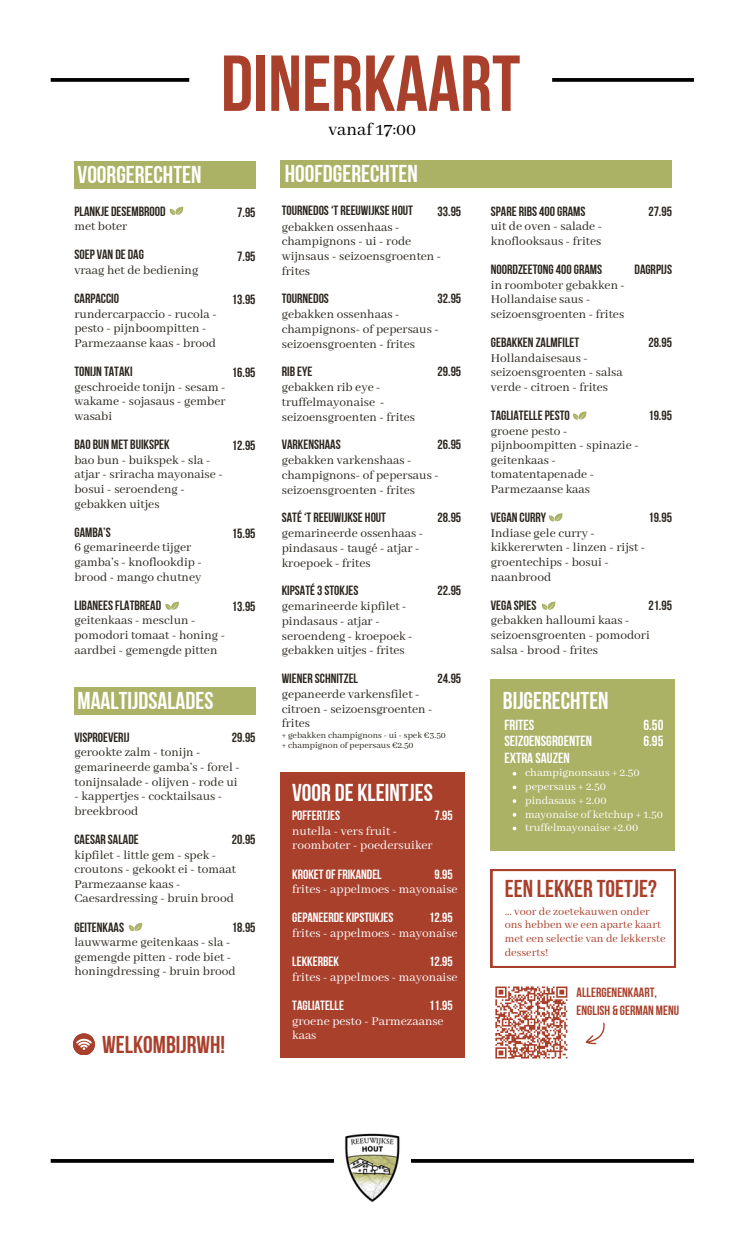
<style>
.page{position:relative;width:745px;height:1241px;background:#fff}
.page>*{position:absolute;margin:0;border:0;box-sizing:border-box;transform-origin:0 0}
.t1{font:79.12px "Bebas Neue Cyrillic";color:#a9402c}
.t2{font:24.25px "Bebas Neue Cyrillic";color:#fff}
.t3{font:24.25px "Bebas Neue Cyrillic";color:#a9402c}
.t4{font:19.5px "Abhaya Libre";color:#000}
.t5{font:14.62px/16.4px "Bebas Neue Cyrillic";color:#fff}
.t6{font:13.38px/14.6px "Abhaya Libre";color:#2a251e}
.t7{font:13.38px/14.6px "Abhaya Libre";color:#fff}
.t8{font:13.38px/14.6px "Bebas Neue Cyrillic";color:#2a251e}
.t9{font:13.38px/18.2px "Bebas Neue Cyrillic";color:#a9402c}
.t10{font:13.38px "Bebas Neue Cyrillic";color:#fff}
.t11{font:12.12px "Abhaya Libre";color:#fff}
.t12{font:12.12px/13.6px "Abhaya Libre";color:#a9402c}
.t13{font:9.75px "Abhaya Libre";color:#2a251e}
.s1{font-family:"Abhaya Libre"}
.s2{font-family:"Bebas Neue Cyrillic"}
</style>
<div class="page">
<svg style="left:51px;top:1159px;width:642px;height:3px;background:#030303"></svg>
<div style="left:334px;top:1128px;width:76px;height:77px;background:#fff"></div>
<img style="left:345px;top:1133px;width:55px;height:69px">
<div style="left:74px;top:162px;width:181px;height:27px;background:#abb265"></div>
<svg style="left:51px;top:78px;width:642px;height:4px"></svg>
<div style="left:280px;top:771px;width:184px;height:286px;background:#a9402c"></div>
<div style="left:280px;top:160px;width:392px;height:28px;background:#abb265"></div>
<div style="left:74px;top:687px;width:181px;height:28px;background:#abb265"></div>
<svg style="left:495px;top:986px;width:73px;height:73px"></svg>
<svg style="left:585px;top:1022px;width:19px;height:22px"></svg>
<div style="left:490px;top:679px;width:184px;height:172px;background:#abb265"></div>
<svg style="left:512px;top:785px;width:4px;height:4px"></svg>
<svg style="left:512px;top:826px;width:4px;height:4px"></svg>
<svg style="left:491px;top:869px;width:184px;height:98px"></svg>
<svg style="left:73px;top:1033px;width:22px;height:21px"></svg>
<div style="left:189px;top:37px;width:363px;height:110px;background:#fff;border-radius:28px"></div>
<svg style="left:169px;top:206px;width:14px;height:9px"></svg>
<svg style="left:165px;top:601px;width:14px;height:9px"></svg>
<svg style="left:542px;top:601px;width:13px;height:9px"></svg>
<svg style="left:549px;top:513px;width:13px;height:8px"></svg>
<svg style="left:573px;top:411px;width:13px;height:8px"></svg>
<svg style="left:128px;top:923px;width:14px;height:8px"></svg>
<h5 class="t1" style="left:221px;top:51px;width:301px">DINERKAART</h5>
<h5 class="t2" style="left:77px;top:165px;width:125px">VOORGERECHTEN</h5>
<h5 class="t8" style="left:74px;top:205px;width:93px">PLANKJE DESEMBROOD <span class="s1">met boter</span></h5>
<h5 class="t6" style="left:74px;top:249px;width:125px"><span class="s2">SOEP VAN DE DAG<br></span>vraag het de bediening</h5>
<h5 class="t6" style="left:74px;top:292px;width:144px"><span class="s2">CARPACCIO<br></span>rundercarpaccio - rucola - pesto - pijnboompitten -<br>Parmezaanse kaas - brood</h5>
<p class="t6" style="left:74px;top:365px;width:153px"><span class="s2">TONIJN TATAKI<br></span>geschroeide tonijn - sesam - wakame - sojasaus - gember wasabi</p>
<p class="t6" style="left:74px;top:438px;width:150px"><span class="s2">BAO BUN MET BUIKSPEK<br></span>bao bun - buikspek - sla - atjar - sriracha mayonaise - bosui - seroendeng - gebakken uitjes</p>
<h5 class="t6" style="left:74px;top:526px;width:129px"><span class="s2">GAMBA’S<br></span>6 gemarineerde tijger gamba’s - knoflookdip - brood - mango chutney</h5>
<h5 class="t6" style="left:74px;top:599px;width:152px"><span class="s2">LIBANEESFLATBREAD<br></span>geitenkaas - mesclun - pomodori tomaat - honing - aardbei - gemengde pitten</h5>
<p class="t8" style="left:237px;top:206px;width:20px">7.95</p>
<h5 class="t8" style="left:237px;top:250px;width:20px">7.95</h5>
<h5 class="t8" style="left:232px;top:294px;width:25px">13.95</h5>
<h5 class="t8" style="left:232px;top:367px;width:25px">16.95</h5>
<h5 class="t8" style="left:232px;top:440px;width:25px">12.95</h5>
<h5 class="t8" style="left:232px;top:527px;width:25px">15.95</h5>
<h5 class="t8" style="left:232px;top:600px;width:25px">13.95</h5>
<h5 class="t2" style="left:77px;top:691px;width:137px">MAALTIJDSALADES</h5>
<p class="t6" style="left:74px;top:731px;width:167px"><span class="s2">VISPROEVERIJ<br></span>gerookte zalm - tonijn - gemarineerde gamba’s - forel - tonijnsalade - olijven - rode ui</p>
<p class="t6" style="left:74px;top:789px;width:149px">- kappertjes - cocktailsaus - breekbrood</p>
<p class="t6" style="left:74px;top:833px;width:163px"><span class="s2">CAESAR SALADE<br></span>kipfilet - little gem - spek - croutons - gekookt ei - tomaat<br>Parmezaanse kaas -<br>Caesardressing - bruin brood</p>
<p class="t6" style="left:74px;top:920px;width:163px"><span class="s2">GEITENKAAS<br></span>lauwwarme geitenkaas - sla - gemengde pitten - rode biet - honingdressing - bruin brood</p>
<h5 class="t8" style="left:232px;top:731px;width:25px">29.95</h5>
<h5 class="t8" style="left:232px;top:833px;width:25px">20.95</h5>
<h5 class="t8" style="left:232px;top:920px;width:25px">18.95</h5>
<p class="t3" style="left:102px;top:1034px;width:124px">WELKOMBIJRWH!</p>
<p class="t4" style="left:328px;top:119px;width:89px">vanaf 17:00</p>
<h5 class="t2" style="left:285px;top:164px;width:134px">HOOFDGERECHTEN</h5>
<h5 class="t6" style="left:282px;top:205px;width:161px"><span class="s2">TOURNEDOS‘T REEUWIJKSE HOUT </span>gebakken ossenhaas - champignons - ui - rode wijnsaus - seizoensgroenten - frites</h5>
<h5 class="t6" style="left:282px;top:292px;width:159px"><span class="s2">TOURNEDOS<br></span>gebakken ossenhaas - champignons- of pepersaus - seizoensgroenten - frites</h5>
<h5 class="t6" style="left:282px;top:365px;width:135px"><span class="s2">RIB EYE<br></span>gebakken rib eye - truffelmayonaise - seizoensgroenten - frites</h5>
<h5 class="t6" style="left:282px;top:438px;width:159px"><span class="s2">VARKENSHAAS<br></span>gebakken varkenshaas - champignons- of pepersaus - seizoensgroenten - frites</h5>
<h5 class="t6" style="left:282px;top:511px;width:143px"><span class="s2">SATÉ‘T REEUWIJKSE HOUT </span>gemarineerde ossenhaas - pindasaus - taugé - atjar - kroepoek - frites</h5>
<h2 class="t6" style="left:282px;top:584px;width:132px"><span class="s2">KIPSATÉ3STOKJES </span>gemarineerde kipfilet - pindasaus - atjar - seroendeng - kroepoek - gebakken uitjes - frites</h2>
<h5 class="t8" style="left:282px;top:672px;width:78px">WIENER SCHNITZEL</h5>
<h5 class="t6" style="left:282px;top:687px;width:139px">gepaneerde varkensfilet -</h5>
<h5 class="t6" style="left:282px;top:701px;width:152px">citroen - seizoensgroenten - frites</h5>
<p class="t13" style="left:282px;top:729px;width:165px">+ gebakken champignons - ui - spek €3.50</p>
<h5 class="t13" style="left:282px;top:740px;width:133px">+ champignon of pepersaus €2.50</h5>
<h5 class="t8" style="left:437px;top:205px;width:25px">33.95</h5>
<h2 class="t8" style="left:437px;top:292px;width:25px">32.95</h2>
<h5 class="t8" style="left:437px;top:365px;width:25px">29.95</h5>
<h5 class="t8" style="left:437px;top:438px;width:25px">26.95</h5>
<h5 class="t8" style="left:437px;top:511px;width:25px">28.95</h5>
<h5 class="t8" style="left:437px;top:584px;width:25px">22.95</h5>
<h5 class="t8" style="left:437px;top:672px;width:25px">24.95</h5>
<p class="t2" style="left:292px;top:782px;width:142px">VOOR DE KLEINTJES</p>
<h2 class="t7" style="left:292px;top:809px;width:142px"><span class="s2">POFFERTJES<br></span>nutella - vers fruit - roomboter - poedersuiker</h2>
<h5 class="t7" style="left:292px;top:868px;width:167px"><span class="s2">KROKETOFFRIKANDEL<br></span>frites - appelmoes - mayonaise</h5>
<h5 class="t7" style="left:292px;top:911px;width:167px"><span class="s2">GEPANEERDE KIPSTUKJES<br></span>frites - appelmoes - mayonaise</h5>
<h5 class="t7" style="left:292px;top:955px;width:167px"><span class="s2">LEKKERBEK<br></span>frites - appelmoes - mayonaise</h5>
<h5 class="t7" style="left:292px;top:999px;width:153px"><span class="s2">TAGLIATELLE<br></span>groene pesto - Parmezaanse kaas</h5>
<h5 class="t10" style="left:434px;top:810px;width:20px">7.95</h5>
<p class="t10" style="left:434px;top:868px;width:20px">9.95</p>
<p class="t10" style="left:429px;top:912px;width:25px">12.95</p>
<p class="t10" style="left:429px;top:956px;width:25px">12.95</p>
<h5 class="t10" style="left:429px;top:999px;width:25px">11.95</h5>
<h5 class="t6" style="left:490px;top:205px;width:113px"><span class="s2">SPARE RIBS400GRAMS </span>uit de oven - salade - knoflooksaus - frites</h5>
<h5 class="t6" style="left:490px;top:263px;width:136px"><span class="s2">NOORDZEETONG400GRAMS<br></span>in roomboter gebakken -<br>Hollandaise saus - seizoensgroenten - frites</h5>
<h5 class="t6" style="left:490px;top:336px;width:133px"><span class="s2">GEBAKKEN ZALMFILET<br></span>Hollandaisesaus - seizoensgroenten - salsa verde - citroen - frites</h5>
<h5 class="t6" style="left:490px;top:409px;width:149px"><span class="s2">TAGLIATELLEPESTO<br></span>groene pesto - pijnboompitten - spinazie - geitenkaas - tomatentapenade -<br>Parmezaanse kaas</h5>
<h5 class="t6" style="left:490px;top:511px;width:156px"><span class="s2">VEGAN CURRY<br></span>Indiase gele curry - kikkererwten - linzen - rijst - groentechips - bosui - naanbrood</h5>
<h5 class="t6" style="left:490px;top:599px;width:160px"><span class="s2">VEGA SPIES<br></span>gebakken halloumi kaas - seizoensgroenten - pomodori salsa - brood - frites</h5>
<h5 class="t8" style="left:648px;top:205px;width:25px">27.95</h5>
<h5 class="t8" style="left:634px;top:263px;width:39px">DAGRPIJS</h5>
<h5 class="t8" style="left:648px;top:336px;width:25px">28.95</h5>
<h5 class="t8" style="left:648px;top:409px;width:25px">19.95</h5>
<h2 class="t8" style="left:648px;top:511px;width:25px">19.95</h2>
<h4 class="t8" style="left:648px;top:599px;width:25px">21.95</h4>
<h3 class="t2" style="left:502px;top:690px;width:107px">BIJGERECHTEN</h3>
<h2 class="t5" style="left:504px;top:718px;width:89px">FRITES<br>SEIZOENSGROENTEN<br>EXTRA SAUZEN</h2>
<h2 class="t11" style="left:525px;top:766px;width:116px">champignonsaus + 2.50</h2>
<h5 class="t11" style="left:525px;top:780px;width:82px">pepersaus + 2.50</h5>
<h5 class="t11" style="left:525px;top:793px;width:83px">pindasaus + 2.00</h5>
<h5 class="t11" style="left:525px;top:807px;width:139px">mayonaise of ketchup + 1.50</h5>
<h5 class="t11" style="left:525px;top:821px;width:115px">truffelmayonaise +2.00</h5>
<h5 class="t5" style="left:643px;top:718px;width:22px">6.50<br>6.95</h5>
<p class="t3" style="left:504px;top:879px;width:153px">EEN LEKKER TOETJE?</p>
<p class="t12" style="left:504px;top:904px;width:162px">... voor de zoetekauwen onder ons hebben we een aparte kaart met een selectie van de lekkerste desserts!</p>
<h5 class="t9" style="left:576px;top:984px;width:104px">ALLERGENENKAART,<br>ENGLISH &amp; GERMAN MENU</h5>
</div>
